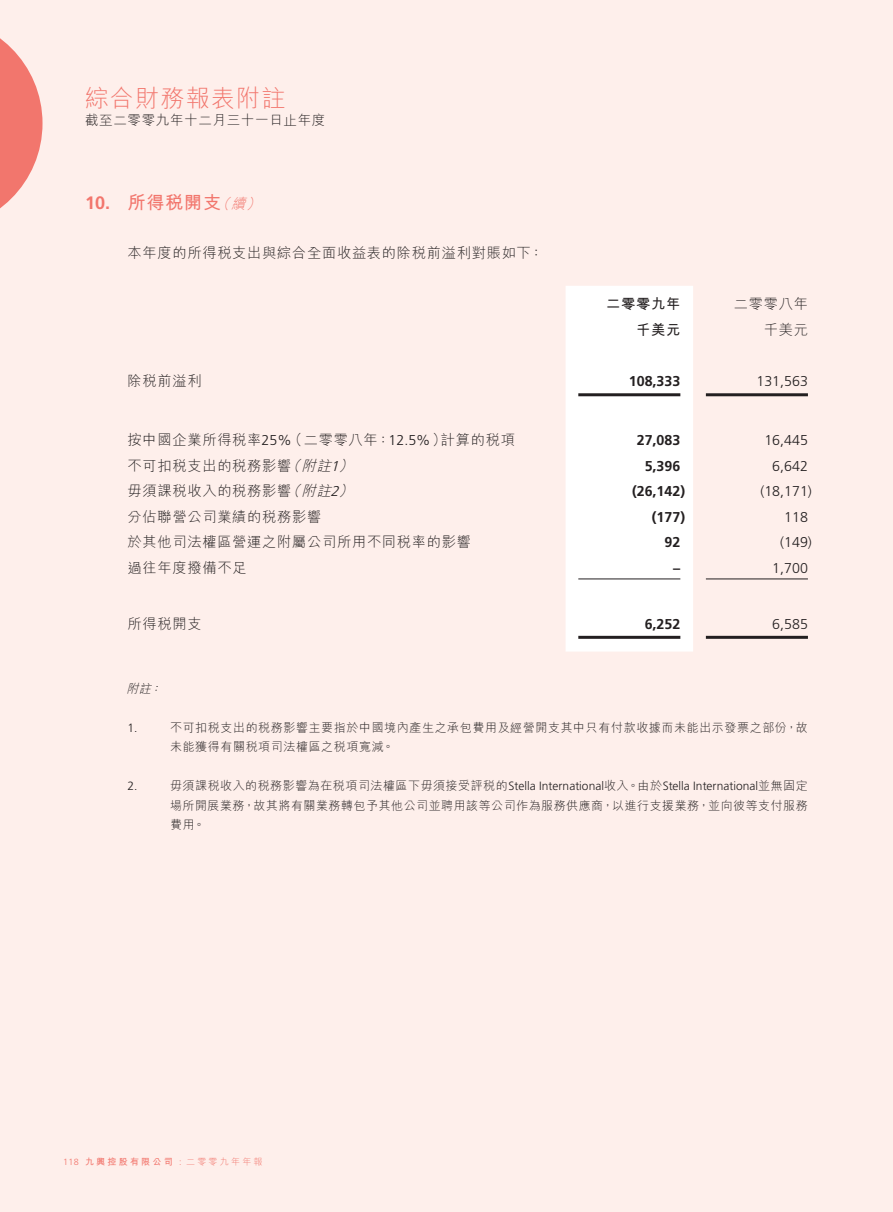
<style>
.page{position:relative;width:893px;height:1212px;background:#feefeb}
.page>*{position:absolute;margin:0;border:0;box-sizing:border-box;transform-origin:0 0}
.t1{font:300 24px "M Hei HK";letter-spacing:.05em;color:#f2766d}
.Heading_1{font:700 18px "M Hei HK";letter-spacing:.05em;color:#f2766d}
.Body_Text{font:300 14.25px "M Hei HK";letter-spacing:.05em;color:#231f20}
.Body_Text-2{font:300 14.25px "Frutiger LT Std";color:#231f20}
.Body_Text-3{font:700 14.25px "Frutiger LT Std";color:#231f20}
.Body_Text-4{font:700 14.25px "M Hei HK";letter-spacing:.05em;color:#231f20}
.t2{font:300 13.5px "M Hei HK";letter-spacing:.05em;color:#231f20}
.Notes{font:300 12px/19.5px "M Hei HK";letter-spacing:.05em;color:#231f20}
.Notes-2{font:300 12px "Frutiger LT Std";color:#231f20}
.Notes-3{font:italic 300 12px "M Hei HK";color:#231f20}
.t3{font:700 9px "M Hei HK";letter-spacing:.25em;color:#f2766d}
.s1{font-family:"Frutiger LT Std"}
.s2{font-weight:300;font-style:italic;font-size:14.25px}
.s3{font-style:italic}
.s4{font-family:"Frutiger LT Std";font-style:italic}
.s5{font-family:"Frutiger LT Std";font-weight:300}
.s6{font-weight:300}
</style>
<div class="page">
<svg style="left:0;top:38px;width:43px;height:171px"></svg>
<div style="left:566px;top:286px;width:127px;height:365px;background:#fff"></div>
<hr style="left:578px;top:393px;width:102px;height:3px;background:#231f20">
<hr style="left:706px;top:393px;width:102px;height:3px;background:#231f20">
<hr style="left:578px;top:578px;width:102px;height:1px;background:#231f20">
<hr style="left:706px;top:578px;width:102px;height:1px;background:#231f20">
<hr style="left:578px;top:636px;width:102px;height:3px;background:#231f20">
<hr style="left:706px;top:636px;width:102px;height:3px;background:#231f20">
<h1 class="t1" style="left:85px;top:86px;width:202px">綜合財務報表附註</h1>
<p class="t2" style="left:85px;top:113px;width:242px">截至二零零九年十二月三十一日止年度</p>
<p class="Heading_1" style="left:85px;top:189px;width:181px"><span class="s1">10.</span> 所得稅開支<span class="s2">（續）</span></p>
<p class="Body_Text" style="left:128px;top:246px;width:417px">本年度的所得稅支出與綜合全面收益表的除稅前溢利對賬如下：</p>
<p class="Body_Text-4" style="left:606px;top:294px;width:76px">二零零九年</p>
<p class="Body_Text" style="left:734px;top:297px;width:76px">二零零八年</p>
<p class="Body_Text-4" style="left:636px;top:319px;width:46px">千美元</p>
<p class="Body_Text" style="left:764px;top:322px;width:46px">千美元</p>
<p class="Body_Text" style="left:128px;top:373px;width:76px">除稅前溢利</p>
<p class="Body_Text-3" style="left:629px;top:373px;width:53px">108,333</p>
<p class="Body_Text-2" style="left:756px;top:373px;width:53px">131,563</p>
<p class="Body_Text" style="left:128px;top:433px;width:389px">按中國企業所得稅率<span class="s1">25%</span>（二零零八年：<span class="s1">12.5%</span>）計算的稅項</p>
<p class="Body_Text-3" style="left:637px;top:432px;width:45px">27,083</p>
<p class="Body_Text-2" style="left:764px;top:432px;width:45px">16,445</p>
<p class="Body_Text" style="left:128px;top:458px;width:230px">不可扣稅支出的稅務影響<span class="s3">（附註</span><span class="s4">1</span><span class="s3">）</span></p>
<p class="Body_Text-3" style="left:645px;top:458px;width:37px">5,396</p>
<p class="Body_Text-2" style="left:772px;top:458px;width:37px">6,642</p>
<p class="Body_Text" style="left:128px;top:484px;width:230px">毋須課稅收入的稅務影響<span class="s3">（附註</span><span class="s4">2</span><span class="s3">）</span></p>
<p class="Body_Text-3" style="left:632px;top:483px;width:55px">(26,142)</p>
<p class="Body_Text-2" style="left:760px;top:483px;width:53px">(18,171)</p>
<p class="Body_Text" style="left:128px;top:509px;width:195px">分佔聯營公司業績的稅務影響</p>
<p class="Body_Text-3" style="left:652px;top:509px;width:35px">(177)</p>
<p class="Body_Text-2" style="left:784px;top:509px;width:25px">118</p>
<p class="Body_Text" style="left:128px;top:535px;width:345px">於其他司法權區營運之附屬公司所用不同稅率的影響</p>
<p class="Body_Text-3" style="left:664px;top:534px;width:17px">92</p>
<p class="Body_Text-2" style="left:780px;top:534px;width:33px">(149)</p>
<p class="Body_Text" style="left:128px;top:560px;width:120px">過往年度撥備不足</p>
<p class="Body_Text-3" style="left:673px;top:560px;width:9px">–</p>
<p class="Body_Text-2" style="left:772px;top:560px;width:37px">1,700</p>
<p class="Body_Text" style="left:128px;top:616px;width:76px">所得稅開支</p>
<p class="Body_Text-3" style="left:645px;top:615px;width:37px">6,252</p>
<p class="Body_Text-2" style="left:772px;top:615px;width:37px">6,585</p>
<p class="Notes-3" style="left:126px;top:682px;width:40px">附註：</p>
<p class="Notes-2" style="left:128px;top:721px;width:12px">1.</p>
<p class="Notes" style="left:170px;top:718px;width:639px">不可扣稅支出的稅務影響主要指於中國境內產生之承包費用及經營開支其中只有付款收據而未能出示發票之部份，故未能獲得有關稅項司法權區之稅項寬減。</p>
<p class="Notes-2" style="left:128px;top:779px;width:12px">2.</p>
<p class="Notes" style="left:170px;top:776px;width:639px;text-align:justify">毋須課稅收入的稅務影響為在稅項司法權區下毋須接受評稅的<span class="s1">Stella International</span>收入。由於<span class="s1">Stella International</span>並無固定場所開展業務，故其將有關業務轉包予其他公司並聘用該等公司作為服務供應商，以進行支援業務，並向彼等支付服務費用。</p>
<p class="t3" style="left:63px;top:1155px;width:201px"><span class="s5">118</span> 九興控股有限公司 <span class="s5">:</span> <span class="s6">二零零九年年報</span></p>
</div>
